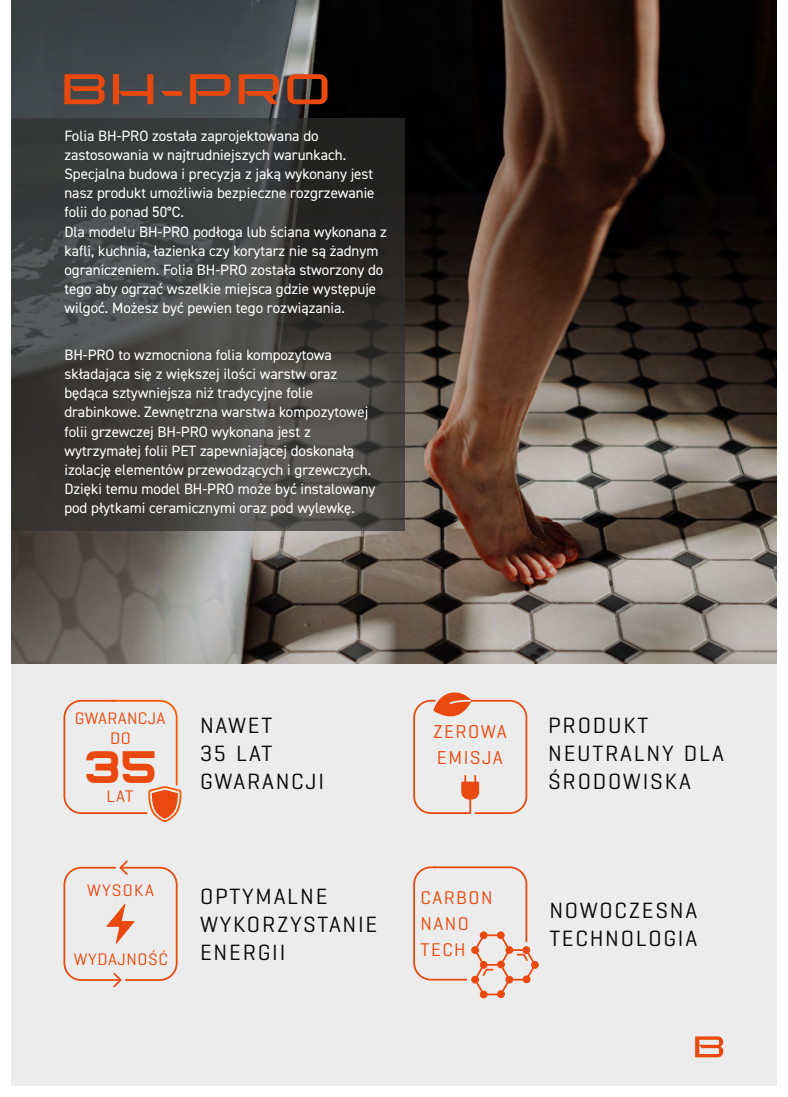
<style>
.page{position:relative;width:788px;height:1097px;background:#fff}
.page>*{position:absolute;margin:0;border:0;box-sizing:border-box;transform-origin:0 0}
.t1{font:46.38px "Casanova Scotia";color:#e9490e}
.t2{font:22.5px/28px "Geogrotesque";letter-spacing:.08em;color:#080606}
.t3{font:19px/26px "Geogrotesque";letter-spacing:.08em;color:#e9490e}
.t4{font:18.75px/25.6px "Geogrotesque";letter-spacing:.08em;color:#e9490e}
.t5{font:17px "Geogrotesque";letter-spacing:.035em;color:#e9490e}
.t6{font:15px/19.1px "DIN2014";color:#fff}
</style>
<div class="page">
<img style="left:11px;top:0;width:766px;height:1085px">
<div style="left:11px;top:118px;width:393px;height:412px;background:#313130;opacity:.7"></div>
<div style="left:11px;top:664px;width:765px;height:421px;background:#ececec"></div>
<div style="left:497px;top:989px;width:8px;height:8px;background:#e9490e;border:1px solid #e9490e;border-radius:50%"></div>
<div style="left:480px;top:990px;width:7px;height:8px;background:#e9490e;border:1px solid #e9490e;border-radius:50%"></div>
<div style="left:531px;top:960px;width:8px;height:8px;background:#e9490e;border:1px solid #e9490e;border-radius:50%"></div>
<svg style="left:413px;top:866px;width:123px;height:129px"></svg>
<svg style="left:413px;top:692px;width:115px;height:122px"></svg>
<svg style="left:63px;top:860px;width:115px;height:128px"></svg>
<svg style="left:63px;top:699px;width:119px;height:123px"></svg>
<svg style="left:695px;top:1036px;width:28px;height:21px"></svg>
<svg style="left:239px;top:74px;width:40px;height:30px"></svg>
<svg style="left:64px;top:74px;width:41px;height:30px"></svg>
<svg style="left:190px;top:74px;width:40px;height:30px"></svg>
<svg style="left:287px;top:74px;width:40px;height:30px"></svg>
<svg style="left:113px;top:74px;width:40px;height:30px"></svg>
<svg style="left:162px;top:91px;width:20px;height:5px"></svg>
<p class="t6" style="left:64px;top:127px;width:324px">Folia BH-PRO została zaprojektowana do zastosowania w najtrudniejszych warunkach.<br>Specjalna budowa i precyzja z jaką wykonany jest nasz produkt umożliwia bezpieczne rozgrzewanie folii do ponad 50°C.<br>Dla modelu BH-PRO podłoga lub ściana wykonana z kafli, kuchnia, łazienka czy korytarz nie są żadnym ograniczeniem. Folia BH-PRO została stworzony do tego aby ogrzać wszelkie miejsca gdzie występuje wilgoć. Możesz być pewien tego rozwiązania.</p>
<p class="t6" style="left:64px;top:346px;width:313px">BH-PRO to wzmocniona folia kompozytowa składająca się z większej ilości warstw oraz będąca sztywniejsza niż tradycyjne folie drabinkowe. Zewnętrzna warstwa kompozytowej folii grzewczej BH-PRO wykonana jest z wytrzymałej folii PET zapewniającej doskonałą izolację elementów przewodzących i grzewczych.<br>Dzięki temu model BH-PRO może być instalowany pod płytkami ceramicznymi oraz pod wylewkę.</p>
<p class="t5" style="left:75px;top:711px;width:92px">GWARANCJA</p>
<h1 class="t1" style="left:87px;top:750px;width:74px">35</h1>
<p class="t5" style="left:110px;top:730px;width:22px">DO</p>
<p class="t5" style="left:106px;top:788px;width:29px">LAT</p>
<p class="t5" style="left:87px;top:882px;width:68px">WYSOKA</p>
<p class="t5" style="left:74px;top:951px;width:95px">WYDAJNOŚĆ</p>
<h2 class="t2" style="left:200px;top:713px;width:126px">NAWET<br>35 LAT<br>GWARANCJI</h2>
<h2 class="t2" style="left:200px;top:883px;width:179px">OPTYMALNE<br>WYKORZYSTANIE<br>ENERGII</h2>
<p class="t3" style="left:433px;top:720px;width:75px">ZEROWA<br>EMISJA</p>
<p class="t4" style="left:421px;top:886px;width:74px">CARBON<br>NANO<br>TECH</p>
<h2 class="t2" style="left:548px;top:713px;width:177px">PRODUKT<br>NEUTRALNY DLA<br>ŚRODOWISKA</h2>
<h2 class="t2" style="left:549px;top:897px;width:149px">NOWOCZESNA<br>TECHNOLOGIA</h2>
</div>
